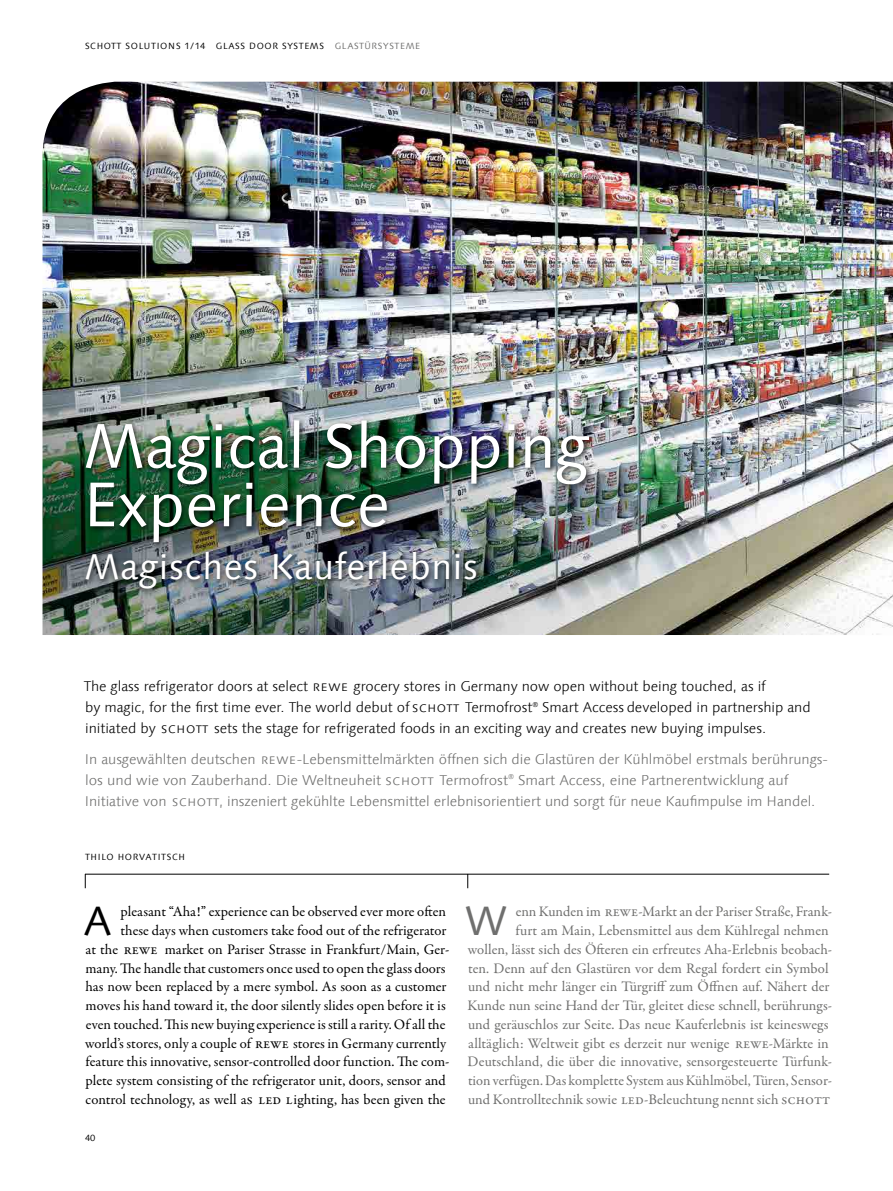
<style>
.page{position:relative;width:893px;height:1191px;background:#fff}
.page>*{position:absolute;margin:0;border:0;box-sizing:border-box;transform-origin:0 0}
.t1{font:63px/58.5px "Linotype Syntax Com";color:#fff}
.t2{font:41.25px "Linotype Syntax Com";color:#000}
.t3{font:41.25px "Linotype Syntax Com";color:#6f6f6e}
.t4{font:36px "Linotype Syntax Com";letter-spacing:.02em;color:#fff}
.t5{font:14.7px/18.8px "Garamond Premr Pro";color:#000;text-align:right}
.t6{font:14.7px/18.8px "Garamond Premr Pro";letter-spacing:.005em;color:#6f6f6e;text-align:right}
.t7{font:300 14.25px/21px "Linotype Syntax Com";letter-spacing:-.005em;color:#6f6f6e}
.t8{font:300 14.25px/21px "Linotype Syntax Com";letter-spacing:-.005em;color:#000}
.t9{font:9px "Linotype Syntax Com";letter-spacing:.075em;color:#000}
.s1{color:#6f6f6e}
</style>
<div class="page">
<img style="left:43px;top:82px;width:850px;height:553px">
<svg style="left:467px;top:875px;width:1px;height:13px"></svg>
<svg style="left:85px;top:875px;width:1px;height:13px"></svg>
<hr style="left:85px;top:874px;width:744px;height:1px;background:#000">
<div style="left:83px;top:417px;width:514px;height:179px;background:#000;opacity:.77"></div>
<p class="t9" style="left:85px;top:40px;width:337px">SCHOTT SOLUTIONS 1/14 GLASS DOOR SYSTEMS <span class="s1">GLASTÜRSYSTEME</span></p>
<h1 class="t1" style="left:83px;top:416px;width:508px">Magical Shopping<br>Experience</h1>
<h3 class="t4" style="left:84px;top:544px;width:395px">Magisches Kauferlebnis</h3>
<p class="t8" style="left:84px;top:676px;width:728px">The glass refrigerator doors at select REWE grocery stores in Germany now open without being touched, as if<br>by magic, for the first time ever. The world debut of SCHOTT Termofrost<sup>®</sup> Smart Access developed in partnership and initiated by SCHOTT sets the stage for refrigerated foods in an exciting way and creates new buying impulses.</p>
<p class="t7" style="left:85px;top:748px;width:745px">In ausgewählten deutschen REWE-Lebensmittelmärkten öffnen sich die Glastüren der Kühlmöbel erstmals berührungs&shy;los und wie von Zauberhand. Die Weltneuheit SCHOTT Termofrost<sup>®</sup> Smart Access, eine Partnerentwicklung auf<br>Initiative von SCHOTT, inszeniert gekühlte Lebensmittel erlebnisorientiert und sorgt für neue Kaufimpulse im Handel.</p>
<p class="t9" style="left:85px;top:851px;width:101px">THILO HORVATITSCH</p>
<p class="t5" style="left:85px;top:902px;width:366px">pleasant “Aha!” experience can be observed ever more often<br>these days when customers take food out of the refrigerator<br>at the REWE market on Pariser Strasse in Frankfurt/Main, Ger&shy;many. The handle that customers once used to open the glass doors has now been replaced by a mere symbol. As soon as a customer moves his hand toward it, the door silently slides open before it is even touched. This new buying experience is still a rarity. Of all the world’s stores, only a couple of REWE stores in Germany currently feature this innovative, sensor-controlled door function. The com&shy;plete system consisting of the refrigerator unit, doors, sensor and control technology, as well as LED lighting, has been given the</p>
<h2 class="t3" style="left:465px;top:895px;width:43px">W</h2>
<p class="t6" style="left:468px;top:902px;width:366px">enn Kunden im REWE-Markt an der Pariser Straße, Frank-<br>furt am Main, Lebensmittel aus dem Kühlregal nehmen<br>wollen, lässt sich des Öfteren ein erfreutes Aha-Erlebnis beobach&shy;ten. Denn auf den Glastüren vor dem Regal fordert ein Symbol und nicht mehr länger ein Türgriff zum Öffnen auf. Nähert der Kunde nun seine Hand der Tür, gleitet diese schnell, berührungs&shy;und geräuschlos zur Seite. Das neue Kauferlebnis ist keineswegs alltäglich: Weltweit gibt es derzeit nur wenige REWE-Märkte in Deutschland, die über die innovative, sensorgesteuerte Türfunk&shy;tion verfügen. Das komplette System aus Kühlmöbel, Türen, Sensor&shy;und Kontrolltechnik sowie LED-Beleuchtung nennt sich SCHOTT</p>
<h2 class="t2" style="left:84px;top:895px;width:30px">A</h2>
<p class="t9" style="left:85px;top:1132px;width:12px">40</p>
</div>
